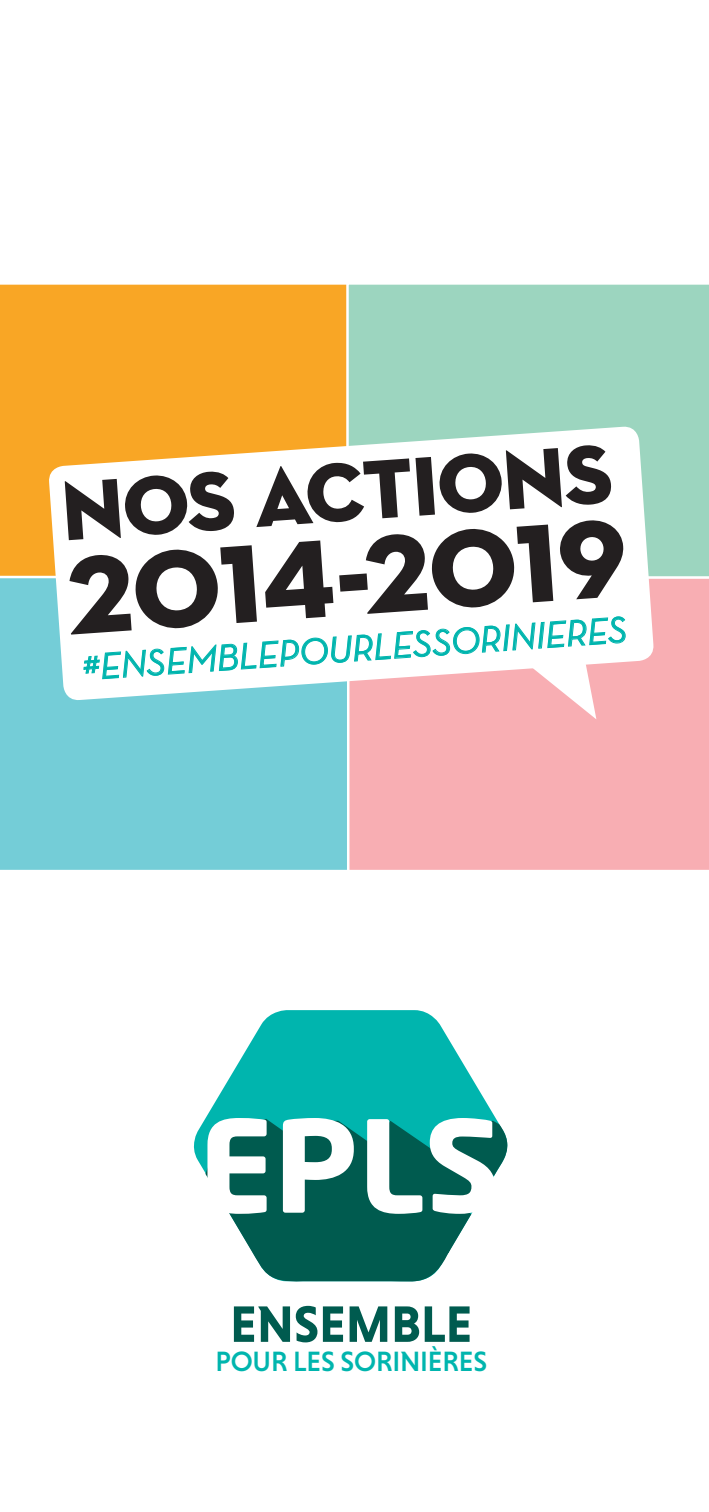
<style>
.page{position:relative;width:709px;height:1512px;background:#fff}
.page>*{position:absolute;margin:0;border:0;box-sizing:border-box;transform-origin:0 0}
.t1{font:112.5px "Neutra Disp Titling";color:#231f20}
.t2{font:85px "Neutra Disp Titling";color:#231f20}
.t3{font:700 52px "Niveau Grotesk";letter-spacing:-.005em;color:#005b4f}
.t4{font:italic 37.25px "Neutra Text TF";color:#00b5ae}
.t5{font:500 28.5px "Niveau Grotesk";letter-spacing:-.005em;color:#00b5ae}
</style>
<div class="page">
<div style="left:349px;top:579px;width:360px;height:291px;background:#f8aeb3"></div>
<div style="left:0;top:284px;width:346px;height:292px;background:#f9a625"></div>
<div style="left:346px;top:284px;width:363px;height:295px;background:#9cd5bf"></div>
<div style="left:0;top:578px;width:347px;height:292px;background:#74cdd7"></div>
<svg style="left:48px;top:426px;width:606px;height:275px"></svg>
<svg style="left:83px;top:615px;width:543px;height:104px"></svg>
<svg style="left:193px;top:1010px;width:303px;height:162px;fill:#00b5ae"></svg>
<svg style="left:205px;top:1118px;width:303px;height:164px"></svg>
<p class="t2" style="left:58px;top:458px;width:553px;rotate:-4deg">nos actions</p>
<p class="t1" style="left:63px;top:526px;width:562px;rotate:-4deg">2014-2019</p>
<p class="t4" style="left:79px;top:645px;width:549px;rotate:-4deg">#ENSEMBLEPOURLESSORINIERES</p>
<p class="t3" style="left:230px;top:1294px;width:244px">ENSEMBLE</p>
<p class="t5" style="left:215px;top:1345px;width:273px">POUR LES SORINIÈRES</p>
</div>
